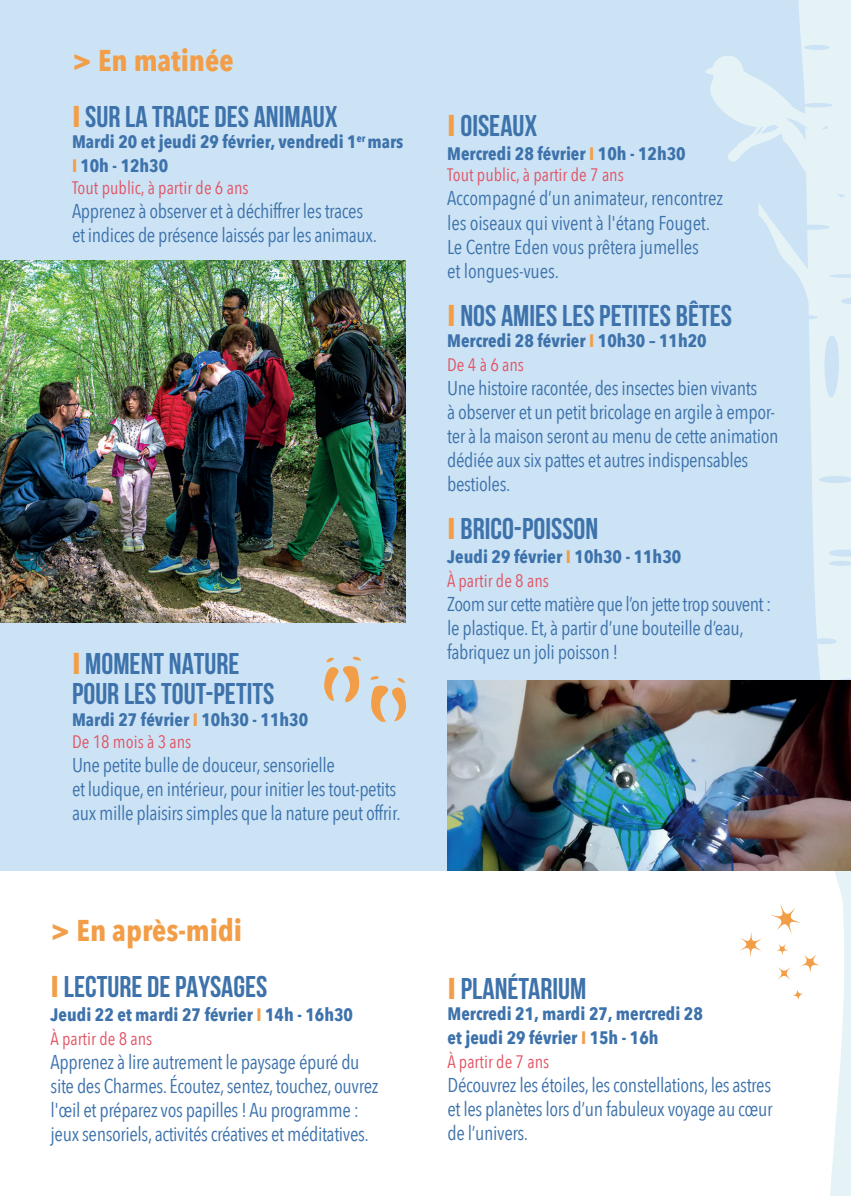
<style>
.page{position:relative;width:851px;height:1196px;background:#fff}
.page>*{position:absolute;margin:0;border:0;box-sizing:border-box;transform-origin:0 0}
.t1{font:700 30px/30px "Bebas Neue";color:#3d72ab}
.t2{font:700 30px "Avenir Next Condensed";color:#f29e48}
.t3{font:20px/24px "Avenir Next Condensed";letter-spacing:-.02em;color:#3d72ab}
.t4{font:700 18px/24px "Avenir Next Condensed";color:#3d72ab}
.t5{font:18px "Avenir Next Condensed";color:#e15363}
.s1{font-family:"Avenir Next Condensed";color:#f29e48}
.s2{color:#f29e48}
.s3{font-weight:400;color:#e15363}
</style>
<div class="page">
<div style="left:0;top:0;width:850px;height:870px;background:#cce3f5"></div>
<svg style="left:758px;top:0;width:92px;height:1195px"></svg>
<img style="left:0;top:261px;width:406px;height:361px">
<svg style="left:370px;top:676px;width:36px;height:46px"></svg>
<svg style="left:324px;top:656px;width:37px;height:47px"></svg>
<img style="left:447px;top:680px;width:403px;height:190px">
<svg style="left:791px;top:988px;width:12px;height:12px"></svg>
<svg style="left:774px;top:963px;width:19px;height:19px"></svg>
<svg style="left:740px;top:896px;width:83px;height:79px"></svg>
<svg style="left:705px;top:54px;width:128px;height:112px"></svg>
<svg style="left:849px;top:1189px;width:2px;height:7px"></svg>
<h1 class="t2" style="left:72px;top:42px;width:163px">&gt; En matinée</h1>
<h1 class="t1" style="left:72px;top:101px;width:267px"><span class="s1">I</span> SUR LA TRACE DES ANIMAUX</h1>
<p class="t4" style="left:72px;top:130px;width:333px">Mardi 20 et jeudi 29 février, vendredi 1<sup>er</sup> mars<br><span class="s2">I</span> 10h - 12h30</p>
<p class="t5" style="left:72px;top:172px;width:178px">Tout public, à partir de 6 ans</p>
<p class="t3" style="left:72px;top:198px;width:306px">Apprenez à observer et à déchiffrer les traces et indices de présence laissés par les animaux.</p>
<h1 class="t1" style="left:72px;top:648px;width:204px"><span class="s1">I</span> MOMENT NATURE<br>POUR LES TOUT-PETITS</h1>
<p class="t4" style="left:72px;top:708px;width:237px;line-height:21.6px">Mardi 27 février <span class="s2">I</span> 10h30 - 11h30<br><span class="s3">De 18 mois à 3 ans</span></p>
<p class="t3" style="left:72px;top:751px;width:330px">Une petite bulle de douceur, sensorielle<br>et ludique, en intérieur, pour initier les tout-petits aux mille plaisirs simples que la nature peut offrir.</p>
<h1 class="t2" style="left:51px;top:911px;width:193px">&gt; En après-midi</h1>
<h1 class="t1" style="left:51px;top:970px;width:218px"><span class="s1">I</span> LECTURE DE PAYSAGES</h1>
<p class="t4" style="left:51px;top:1002px;width:304px">Jeudi 22 et mardi 27 février <span class="s2">I</span> 14h - 16h30<br><span class="s3">À partir de 8 ans</span></p>
<p class="t3" style="left:51px;top:1048px;width:329px">Apprenez à lire autrement le paysage épuré du site des Charmes. Écoutez, sentez, touchez, ouvrez l'œil et préparez vos papilles ! Au programme : jeux sensoriels, activités créatives et méditatives.</p>
<h1 class="t1" style="left:447px;top:110px;width:92px"><span class="s1">I</span> OISEAUX</h1>
<p class="t4" style="left:447px;top:143px;width:240px;line-height:21.6px">Mercredi 28 février <span class="s2">I</span> 10h - 12h30<br><span class="s3">Tout public, à partir de 7 ans</span></p>
<p class="t3" style="left:447px;top:185px;width:277px">Accompagné d’un animateur, rencontrez les oiseaux qui vivent à l'étang Fouget.<br>Le Centre Eden vous prêtera jumelles<br>et longues-vues.</p>
<h1 class="t1" style="left:447px;top:300px;width:286px"><span class="s1">I</span> NOS AMIES LES PETITES BÊTES</h1>
<p class="t4" style="left:447px;top:329px;width:261px">Mercredi 28 février <span class="s2">I</span> 10h30 – 11h20<br><span class="s3">De 4 à 6 ans</span></p>
<p class="t3" style="left:447px;top:375px;width:333px">Une histoire racontée, des insectes bien vivants<br>à observer et un petit bricolage en argile à empor&shy;ter à la maison seront au menu de cette animation dédiée aux six pattes et autres indispensables bestioles.</p>
<h1 class="t1" style="left:447px;top:513px;width:152px"><span class="s1">I</span> BRICO-POISSON</h1>
<p class="t4" style="left:447px;top:545px;width:235px">Jeudi 29 février <span class="s2">I</span> 10h30 - 11h30<br><span class="s3">À partir de 8 ans</span></p>
<p class="t3" style="left:447px;top:591px;width:325px">Zoom sur cette matière que l’on jette trop souvent : le plastique. Et, à partir d’une bouteille d’eau, fabriquez un joli poisson !</p>
<h1 class="t1" style="left:447px;top:972px;width:140px"><span class="s1">I</span> PLANÉTARIUM</h1>
<p class="t4" style="left:447px;top:1001px;width:257px">Mercredi 21, mardi 27, mercredi 28 et jeudi 29 février <span class="s2">I</span> 15h - 16h<br><span class="s3">À partir de 7 ans</span></p>
<p class="t3" style="left:447px;top:1071px;width:326px;text-align:justify">Découvrez les étoiles, les constellations, les astres et les planètes lors d’un fabuleux voyage au cœur de l’univers.</p>
</div>
